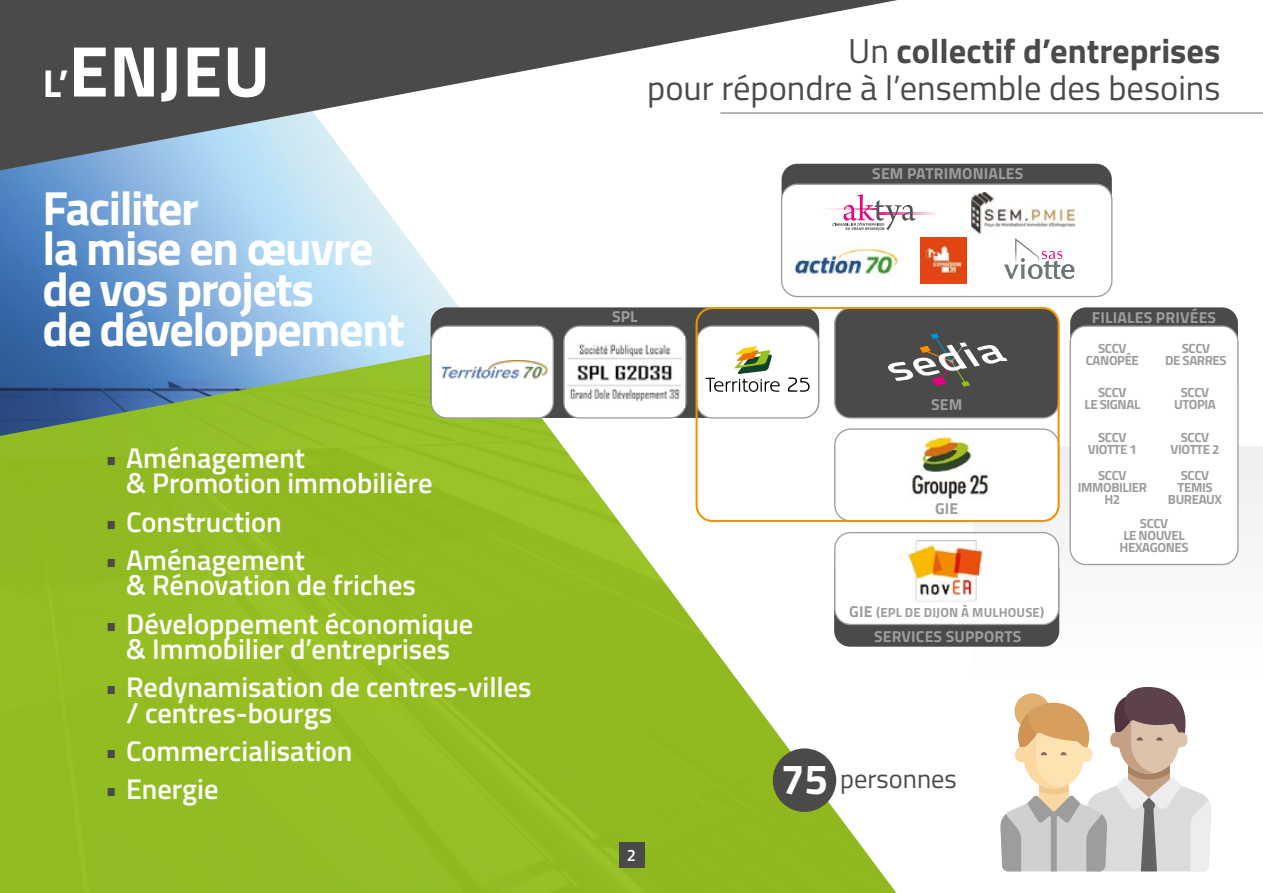
<style>
.page{position:relative;width:1263px;height:893px;background:#fff}
.page>*{position:absolute;margin:0;border:0;box-sizing:border-box;transform-origin:0 0}
.t1{font:700 72px "Titillium";letter-spacing:.01em;color:#fff}
.t2{font:700 48px "Titillium";letter-spacing:-.03em;color:#fff}
.t3{font:34.5px "Titillium";color:#4a4a49}
.t4{font:700 34.5px "Titillium";color:#4a4a49}
.t5{font:600 28.5px/25.5px "Titillium";color:#fff}
.t6{font:26.4px "Titillium";color:#4a4a49}
.t7{font:600 16.5px "Titillium";color:#fff}
.t8{font:700 15.75px "Titillium";letter-spacing:.01em;color:#9d9d9c}
.t9{font:700 13.35px/12.3px "Titillium";letter-spacing:-.03em;color:#9d9d9c;text-align:center}
.t10{font:700 13.2px "Titillium";letter-spacing:.01em;color:#9d9d9c}
.s1{font-size:39px}
.s2{color:#4a4a49}
.s3{font-weight:400}
.s4{font-size:15.75px}
.s5{font-weight:700;font-size:42.45px;color:#fff}
</style>
<div class="page">
<img style="left:0;top:170px;width:459px;height:174px">
<img style="left:0;top:344px;width:896px;height:549px">
<svg style="left:0;top:0;width:898px;height:170px;fill:#4a4a49"></svg>
<svg style="left:1000px;top:687px;width:211px;height:184px"></svg>
<div style="left:773px;top:748px;width:63px;height:64px;background:#4a4a49;border-radius:50%"></div>
<hr style="left:720px;top:112px;width:543px;height:2px;background:#9d9d9c">
<div style="left:619px;top:842px;width:25px;height:25px;background:#4a4a49"></div>
<div style="left:1070px;top:307px;width:168px;height:92px;background:#4a4a49;border-radius:16px"></div>
<div style="left:1070px;top:326px;width:168px;height:239px;background:#fff;border-radius:16px"></div>
<div style="left:1069px;top:325px;width:169px;height:240px;border:1px solid #9d9d9c;border-radius:16px"></div>
<div style="left:781px;top:164px;width:331px;height:120px;background:#4a4a49;border-radius:16px"></div>
<div style="left:834px;top:553px;width:225px;height:94px;background:#4a4a49;border-radius:16px"></div>
<div style="left:781px;top:184px;width:331px;height:113px;background:#fff;border-radius:16px"></div>
<div style="left:781px;top:184px;width:331px;height:113px;border:1px solid #9d9d9c;border-radius:16px"></div>
<div style="left:835px;top:308px;width:223px;height:110px;background:#4a4a49;border-radius:16px"></div>
<div style="left:834px;top:307px;width:225px;height:112px;border:1px solid #9d9d9c;border-radius:16px"></div>
<svg style="left:888px;top:333px;width:119px;height:54px"></svg>
<hr style="left:815px;top:208px;width:62px;height:2px;background:#fefafd">
<svg style="left:915px;top:213px;width:21px;height:2px"></svg>
<svg style="left:832px;top:194px;width:83px;height:37px"></svg>
<img style="left:920px;top:237px;width:47px;height:47px">
<img style="left:792px;top:247px;width:107px;height:30px">
<div style="left:835px;top:429px;width:223px;height:92px;background:#fff;border-radius:16px"></div>
<div style="left:835px;top:533px;width:223px;height:91px;background:#fff;border-radius:16px"></div>
<div style="left:834px;top:532px;width:225px;height:93px;border:1px solid #9d9d9c;border-radius:16px"></div>
<img style="left:903px;top:428px;width:87px;height:72px">
<img style="left:905px;top:526px;width:87px;height:76px">
<div style="left:431px;top:307px;width:388px;height:111px;background:#4a4a49;border-radius:16px"></div>
<div style="left:431px;top:326px;width:122px;height:92px;background:#fff;border-radius:16px"></div>
<div style="left:431px;top:325px;width:123px;height:94px;border:1px solid #9d9d9c;border-radius:16px"></div>
<div style="left:564px;top:326px;width:122px;height:92px;background:#fff;border-radius:16px"></div>
<div style="left:563px;top:325px;width:123px;height:94px;border:1px solid #9d9d9c;border-radius:16px"></div>
<svg style="left:1004px;top:238px;width:70px;height:41px"></svg>
<img style="left:970px;top:192px;width:106px;height:43px">
<div style="left:696px;top:326px;width:122px;height:92px;background:#fff;border-radius:16px"></div>
<svg style="left:705px;top:346px;width:75px;height:46px"></svg>
<svg style="left:788px;top:378px;width:22px;height:14px"></svg>
<div style="left:696px;top:325px;width:123px;height:94px;border:1px solid #9d9d9c;border-radius:16px"></div>
<div style="left:695px;top:307px;width:365px;height:215px;border:2px solid #f39200;border-radius:16px"></div>
<img style="left:441px;top:360px;width:106px;height:19px">
<img style="left:567px;top:336px;width:117px;height:72px">
<p class="t1" style="left:43px;top:16px;width:229px"><span class="s1">L’</span>ENJEU</p>
<p class="t2" style="left:43px;top:171px;width:158px">Faciliter</p>
<p class="t2" style="left:43px;top:212px;width:333px">la mise en œuvre</p>
<p class="t2" style="left:43px;top:252px;width:273px">de vos projets</p>
<p class="t2" style="left:43px;top:293px;width:364px">de développement</p>
<p class="t5" style="left:126px;top:444px;width:308px;text-indent:-21px"><span class="s2">•</span> Aménagement<br>&amp; Promotion immobilière</p>
<p class="t5" style="left:105px;top:507px;width:178px"><span class="s2">•</span> Construction</p>
<p class="t5" style="left:126px;top:546px;width:291px;text-indent:-21px"><span class="s2">•</span> Aménagement<br>&amp; Rénovation de friches</p>
<p class="t5" style="left:105px;top:609px;width:370px;text-align:center"><span class="s2">•</span> Développement économique &amp; Immobilier d’entreprises</p>
<p class="t5" style="left:126px;top:673px;width:407px;text-indent:-21px"><span class="s2">•</span> Redynamisation de centres-villes / centres-bourgs</p>
<p class="t5" style="left:105px;top:737px;width:249px"><span class="s2">•</span> Commercialisation</p>
<p class="t5" style="left:105px;top:775px;width:115px"><span class="s2">•</span> Energie</p>
<p class="t4" style="left:848px;top:24px;width:374px"><span class="s3">Un</span> collectif d’entreprises</p>
<p class="t3" style="left:647px;top:63px;width:575px">pour répondre à l’ensemble des besoins</p>
<p class="t8" style="left:872px;top:161px;width:153px">SEM PATRIMONIALES</p>
<p class="t8" style="left:612px;top:305px;width:27px">SPL</p>
<p class="t7" style="left:627px;top:843px;width:11px">2</p>
<p class="t8" style="left:931px;top:393px;width:33px">SEM</p>
<p class="t8" style="left:935px;top:497px;width:25px">GIE</p>
<p class="t10" style="left:849px;top:602px;width:196px"><span class="s4">GIE</span> (EPL DE DIJON À MULHOUSE)</p>
<p class="t8" style="left:874px;top:624px;width:149px">SERVICES SUPPORTS</p>
<p class="t8" style="left:1092px;top:305px;width:126px">FILIALES PRIVÉES</p>
<p class="t9" style="left:1098px;top:341px;width:30px">SCCV</p>
<p class="t9" style="left:1086px;top:353px;width:55px">CANOPÉE</p>
<p class="t9" style="left:1165px;top:341px;width:63px">SCCV<br>DE SARRES</p>
<p class="t9" style="left:1084px;top:386px;width:57px">SCCV<br>LE SIGNAL</p>
<p class="t9" style="left:1181px;top:386px;width:30px">SCCV</p>
<p class="t9" style="left:1174px;top:398px;width:43px">UTOPIA</p>
<p class="t9" style="left:1098px;top:430px;width:30px">SCCV</p>
<p class="t9" style="left:1088px;top:442px;width:51px">VIOTTE 1</p>
<p class="t9" style="left:1170px;top:430px;width:51px">SCCV<br>VIOTTE 2</p>
<p class="t9" style="left:1078px;top:468px;width:71px">SCCV<br>IMMOBILIER<br>H2</p>
<p class="t9" style="left:1181px;top:468px;width:30px">SCCV</p>
<p class="t9" style="left:1168px;top:480px;width:56px">TEMIS<br>BUREAUX</p>
<p class="t9" style="left:1140px;top:516px;width:30px">SCCV</p>
<p class="t9" style="left:1119px;top:528px;width:71px;text-align:left">LE NOUVEL<br>HEXAGONES</p>
<p class="t6" style="left:781px;top:759px;width:177px"><span class="s5">75</span> personnes</p>
</div>
